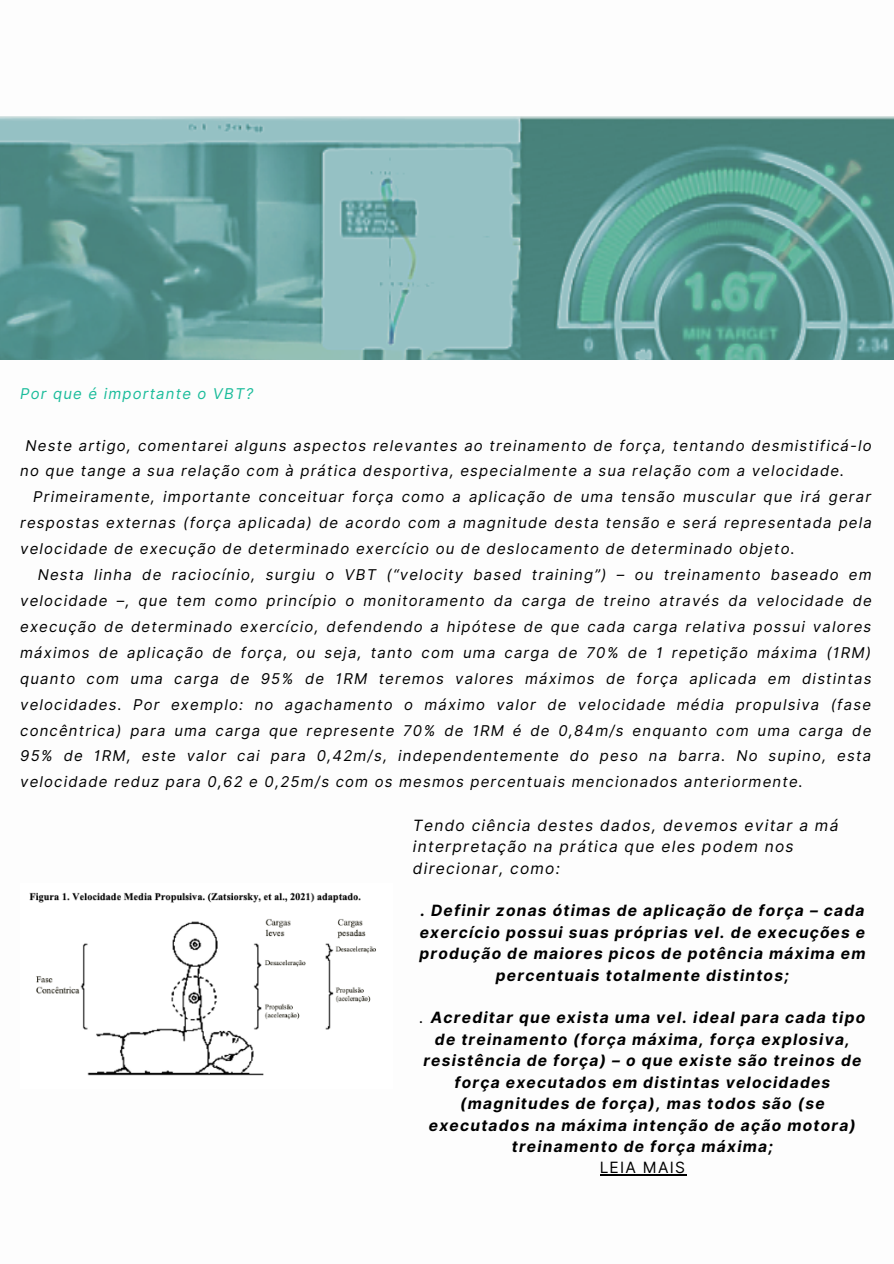
<style>
.page{position:relative;width:894px;height:1264px;background:#fff}
.page>*{position:absolute;margin:0;border:0;box-sizing:border-box;transform-origin:0 0}
.t1{font:italic 700 15.45px/21.5px "Inter";letter-spacing:.08em;color:#000;text-align:center}
.t2{font:italic 15.45px/21.5px "Inter";letter-spacing:.08em;color:#000}
.t3{font:15.45px "Inter";letter-spacing:.08em;color:#000}
.t4{font:italic 14.85px/26px "Inter";letter-spacing:.08em;color:#000;text-align:justify}
.t5{font:italic 14.85px "Inter";letter-spacing:.08em;color:#1bbc9b}
.s1{font-weight:400}
</style>
<div class="page">
<img style="left:0;top:116px;width:893px;height:243px">
<img style="left:29px;top:892px;width:347px;height:184px">
<hr style="left:599px;top:1174px;width:87px;height:1px;background:#000">
<p class="t5" style="left:20px;top:384px;width:234px">Por que é importante o VBT?</p>
<p class="t4" style="left:20px;top:432px;width:852px;text-indent:5px">Neste artigo, comentarei alguns aspectos relevantes ao treinamento de força, tentando desmistificá-lo no que tange a sua relação com à prática desportiva, especialmente a sua relação com a velocidade.</p>
<p class="t4" style="left:20px;top:484px;width:853px;text-indent:13px">Primeiramente, importante conceituar força como a aplicação de uma tensão muscular que irá gerar respostas externas (força aplicada) de acordo com a magnitude desta tensão e será representada pela velocidade de execução de determinado exercício ou de deslocamento de determinado objeto.</p>
<p class="t4" style="left:20px;top:561px;width:853px;text-indent:17px">Nesta linha de raciocínio, surgiu o VBT (“velocity based training”) – ou treinamento baseado em velocidade –, que tem como princípio o monitoramento da carga de treino através da velocidade de execução de determinado exercício, defendendo a hipótese de que cada carga relativa possui valores máximos de aplicação de força, ou seja, tanto com uma carga de 70% de 1 repetição máxima (1RM) quanto com uma carga de 95% de 1RM teremos valores máximos de força aplicada em distintas velocidades. Por exemplo: no agachamento o máximo valor de velocidade média propulsiva (fase concêntrica) para uma carga que represente 70% de 1RM é de 0,84m/s enquanto com uma carga de 95% de 1RM, este valor cai para 0,42m/s, independentemente do peso na barra. No supino, esta velocidade reduz para 0,62 e 0,25m/s com os mesmos percentuais mencionados anteriormente.</p>
<p class="t2" style="left:413px;top:814px;width:427px">Tendo ciência destes dados, devemos evitar a má interpretação na prática que eles podem nos direcionar, como:</p>
<p class="t1" style="left:419px;top:900px;width:447px">. Definir zonas ótimas de aplicação de força – cada exercício possui suas próprias vel. de execuções e produção de maiores picos de potência máxima em percentuais totalmente distintos;</p>
<p class="t1" style="left:419px;top:1007px;width:447px"><span class="s1">.</span> Acreditar que exista uma vel. ideal para cada tipo de treinamento (força máxima, força explosiva, resistência de força) – o que existe são treinos de força executados em distintas velocidades (magnitudes de força), mas todos são (se executados na máxima intenção de ação motora) treinamento de força máxima;</p>
<p class="t3" style="left:599px;top:1158px;width:87px">LEIA MAIS</p>
</div>
